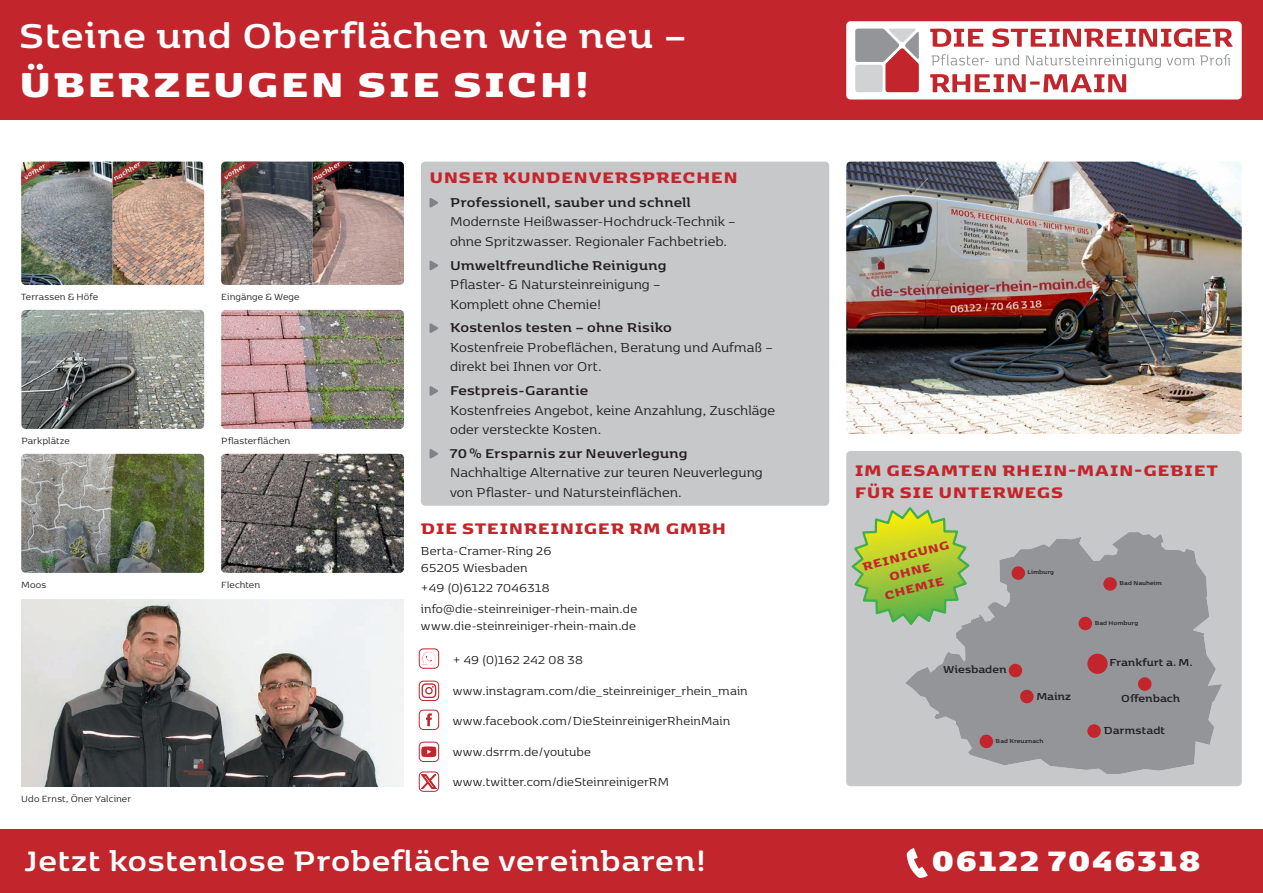
<style>
.page{position:relative;width:1263px;height:893px;background:#fff}
.page>*{position:absolute;margin:0;border:0;box-sizing:border-box;transform-origin:0 0}
.t1{font:700 40.5px/49.5px "Kobenhavn";letter-spacing:.02em;color:#fff}
.Rubrik_unten{font:700 33px "Kobenhavn";letter-spacing:.02em;color:#fff}
.Rubrik_unten-2{font:900 33px "Kobenhavn";letter-spacing:.035em;color:#fff}
.sub{font:900 18px/21.6px "Kobenhavn";letter-spacing:.03em;color:#c2262c}
.Copy{font:15px/19.5px "Kobenhavn";letter-spacing:.01em;color:#231f20}
.copy_Adresse{font:13.5px/16.5px "Kobenhavn";letter-spacing:.015em;color:#231f20}
.sub-2{font:900 13.5px "Kobenhavn";color:#c2262c}
.t2{font:700 11.85px "Kobenhavn";letter-spacing:.005em;color:#231f20}
.BU_Bilder{font:10.5px "Kobenhavn";letter-spacing:.015em;color:#231f20}
.BU{font:italic 700 7.5px "Kobenhavn";color:#fff}
.t3{font:700 6.6px "Kobenhavn";letter-spacing:.01em;color:#231f20}
.s1{font-weight:900}
.s2{font-weight:700}
</style>
<div class="page">
<img style="left:846px;top:162px;width:396px;height:272px">
<div style="left:846px;top:451px;width:396px;height:335px;background:#c7c8ca;border-radius:4px"></div>
<div style="left:0;top:829px;width:1263px;height:64px;background:#c2262c"></div>
<div style="left:0;top:0;width:1263px;height:119px;background:#c2262c"></div>
<div style="left:421px;top:162px;width:408px;height:344px;background:#c7c8ca;border-radius:4px"></div>
<svg style="left:429px;top:198px;width:9px;height:10px"></svg>
<svg style="left:429px;top:260px;width:9px;height:11px"></svg>
<svg style="left:429px;top:323px;width:9px;height:10px"></svg>
<svg style="left:429px;top:386px;width:9px;height:10px"></svg>
<svg style="left:429px;top:449px;width:9px;height:10px"></svg>
<img style="left:21px;top:600px;width:383px;height:187px">
<img style="left:21px;top:310px;width:183px;height:119px">
<img style="left:221px;top:310px;width:183px;height:119px">
<img style="left:21px;top:454px;width:183px;height:119px">
<img style="left:221px;top:454px;width:183px;height:119px">
<img style="left:21px;top:162px;width:183px;height:123px">
<svg style="left:113px;top:162px;width:39px;height:23px"></svg>
<svg style="left:21px;top:162px;width:40px;height:23px"></svg>
<img style="left:221px;top:162px;width:183px;height:123px">
<svg style="left:313px;top:162px;width:39px;height:23px"></svg>
<svg style="left:221px;top:162px;width:40px;height:23px"></svg>
<div style="left:846px;top:21px;width:396px;height:78px;background:#fff;border-radius:4px"></div>
<svg style="left:851px;top:507px;width:107px;height:116px"></svg>
<svg style="left:905px;top:531px;width:317px;height:243px;fill:#939598"></svg>
<div style="left:1011px;top:566px;width:14px;height:14px;background:#c2262c;border-radius:50%"></div>
<div style="left:1020px;top:690px;width:14px;height:13px;background:#c2262c;border-radius:50%"></div>
<div style="left:980px;top:735px;width:13px;height:13px;background:#c2262c;border-radius:50%"></div>
<div style="left:1138px;top:677px;width:13px;height:14px;background:#c2262c;border-radius:50%"></div>
<div style="left:1087px;top:654px;width:20px;height:20px;background:#c2262c;border-radius:50%"></div>
<div style="left:1078px;top:617px;width:14px;height:13px;background:#c2262c;border-radius:50%"></div>
<div style="left:1103px;top:577px;width:14px;height:14px;background:#c2262c;border-radius:50%"></div>
<div style="left:1087px;top:724px;width:14px;height:14px;background:#c2262c;border-radius:50%"></div>
<div style="left:1009px;top:664px;width:13px;height:13px;background:#c2262c;border-radius:50%"></div>
<svg style="left:930px;top:29px;width:53px;height:18px"></svg>
<svg style="left:992px;top:28px;width:241px;height:19px"></svg>
<svg style="left:931px;top:54px;width:58px;height:12px"></svg>
<svg style="left:995px;top:55px;width:24px;height:10px"></svg>
<svg style="left:1026px;top:55px;width:168px;height:13px"></svg>
<svg style="left:1200px;top:54px;width:30px;height:11px"></svg>
<svg style="left:930px;top:74px;width:196px;height:18px"></svg>
<svg style="left:855px;top:29px;width:64px;height:63px;background:#bb8e91"></svg>
<div style="left:419px;top:648px;width:20px;height:21px;border:1px solid #c2262c;border-radius:4px"></div>
<svg style="left:422px;top:651px;width:14px;height:15px"></svg>
<div style="left:419px;top:681px;width:20px;height:20px;border:1px solid #c2262c;border-radius:4px"></div>
<svg style="left:422px;top:683px;width:14px;height:15px"></svg>
<div style="left:419px;top:710px;width:20px;height:20px;border:1px solid #c2262c;border-radius:4px"></div>
<svg style="left:426px;top:713px;width:6px;height:13px"></svg>
<div style="left:419px;top:742px;width:20px;height:20px;border:1px solid #c2262c;border-radius:4px"></div>
<svg style="left:421px;top:746px;width:15px;height:11px"></svg>
<div style="left:419px;top:771px;width:20px;height:21px;border:1px solid #c2262c;border-radius:4px"></div>
<svg style="left:421px;top:774px;width:16px;height:15px"></svg>
<p class="t1" style="left:19px;top:7px;width:669px">Steine und Oberflächen wie neu –<br><span class="s1">ÜBERZEUGEN SIE SICH!</span></p>
<p class="BU" style="left:22px;top:173px;width:25px;rotate:-31deg">vorher</p>
<p class="BU" style="left:111px;top:175px;width:32px;rotate:-31deg">nachher</p>
<p class="BU" style="left:221px;top:173px;width:25px;rotate:-31deg">vorher</p>
<p class="BU" style="left:311px;top:175px;width:32px;rotate:-31deg">nachher</p>
<p class="BU_Bilder" style="left:21px;top:290px;width:78px">Terrassen &amp; Höfe</p>
<p class="BU_Bilder" style="left:221px;top:290px;width:80px">Eingänge &amp; Wege</p>
<p class="BU_Bilder" style="left:21px;top:434px;width:50px">Parkplätze</p>
<p class="BU_Bilder" style="left:221px;top:434px;width:71px">Pflasterflächen</p>
<p class="BU_Bilder" style="left:21px;top:578px;width:27px">Moos</p>
<p class="BU_Bilder" style="left:21px;top:792px;width:111px">Udo Ernst, Öner Yalciner</p>
<p class="BU_Bilder" style="left:221px;top:578px;width:40px">Flechten</p>
<p class="sub" style="left:429px;top:165px;width:310px">UNSER KUNDENVERSPRECHEN</p>
<p class="Copy" style="left:450px;top:192px;width:287px"><span class="s2">Professionell, sauber und schnell<br></span>Modernste Heißwasser-Hochdruck-Technik – ohne Spritzwasser. Regionaler Fachbetrieb.</p>
<p class="Copy" style="left:450px;top:254px;width:218px"><span class="s2">Umweltfreundliche Reinigung<br></span>Pflaster- &amp; Natursteinreinigung –<br>Komplett ohne Chemie!</p>
<p class="Copy" style="left:450px;top:317px;width:324px"><span class="s2">Kostenlos testen – ohne Risiko<br></span>Kostenfreie Probeflächen, Beratung und Aufmaß – direkt bei Ihnen vor Ort.</p>
<p class="Copy" style="left:450px;top:380px;width:327px"><span class="s2">Festpreis-Garantie<br></span>Kostenfreies Angebot, keine Anzahlung, Zuschläge oder versteckte Kosten.</p>
<p class="Copy" style="left:450px;top:443px;width:314px"><span class="s2">70 % Ersparnis zur Neuverlegung<br></span>Nachhaltige Alternative zur teuren Neuverlegung von Pflaster- und Natursteinflächen.</p>
<p class="sub" style="left:421px;top:516px;width:307px">DIE STEINREINIGER RM GMBH</p>
<p class="copy_Adresse" style="left:421px;top:542px;width:132px">Berta-Cramer-Ring 26<br>65205 Wiesbaden</p>
<p class="copy_Adresse" style="left:421px;top:579px;width:130px">+49 (0)6122 7046318</p>
<p class="copy_Adresse" style="left:421px;top:600px;width:218px">info@die-steinreiniger-rhein-main.de www.die-steinreiniger-rhein-main.de</p>
<p class="copy_Adresse" style="left:453px;top:651px;width:132px">+ 49 (0)162 242 08 38</p>
<p class="copy_Adresse" style="left:453px;top:682px;width:296px">www.instagram.com/die_steinreiniger_rhein_main</p>
<p class="copy_Adresse" style="left:453px;top:712px;width:279px">www.facebook.com/DieSteinreinigerRheinMain</p>
<p class="copy_Adresse" style="left:453px;top:743px;width:140px">www.dsrrm.de/youtube</p>
<p class="copy_Adresse" style="left:453px;top:773px;width:218px">www.twitter.com/dieSteinreinigerRM</p>
<p class="Rubrik_unten" style="left:24px;top:837px;width:683px">Jetzt kostenlose Probefläche vereinbaren!</p>
<p class="sub" style="left:855px;top:458px;width:364px">IM GESAMTEN RHEIN-MAIN-GEBIET<br>FÜR SIE UNTERWEGS</p>
<p class="sub-2" style="left:860px;top:556px;width:90px;rotate:-14deg">REINIGUNG</p>
<p class="sub-2" style="left:887px;top:567px;width:44px;rotate:-14deg">OHNE</p>
<p class="t3" style="left:1027px;top:568px;width:28px">Limburg</p>
<p class="sub-2" style="left:882px;top:585px;width:63px;rotate:-14deg">CHEMIE</p>
<p class="t3" style="left:1119px;top:578px;width:44px">Bad Nauheim</p>
<p class="t2" style="left:943px;top:661px;width:65px">Wiesbaden</p>
<p class="t2" style="left:1036px;top:688px;width:36px">Mainz</p>
<p class="t3" style="left:996px;top:736px;width:49px">Bad Kreuznach</p>
<p class="t3" style="left:1095px;top:618px;width:45px">Bad Homburg</p>
<p class="t2" style="left:1109px;top:654px;width:85px">Frankfurt a. M.</p>
<p class="t2" style="left:1121px;top:690px;width:60px">Offenbach</p>
<p class="t2" style="left:1104px;top:722px;width:63px">Darmstadt</p>
<p class="Rubrik_unten-2" style="left:931px;top:836px;width:271px">06122 7046318</p>
</div>
